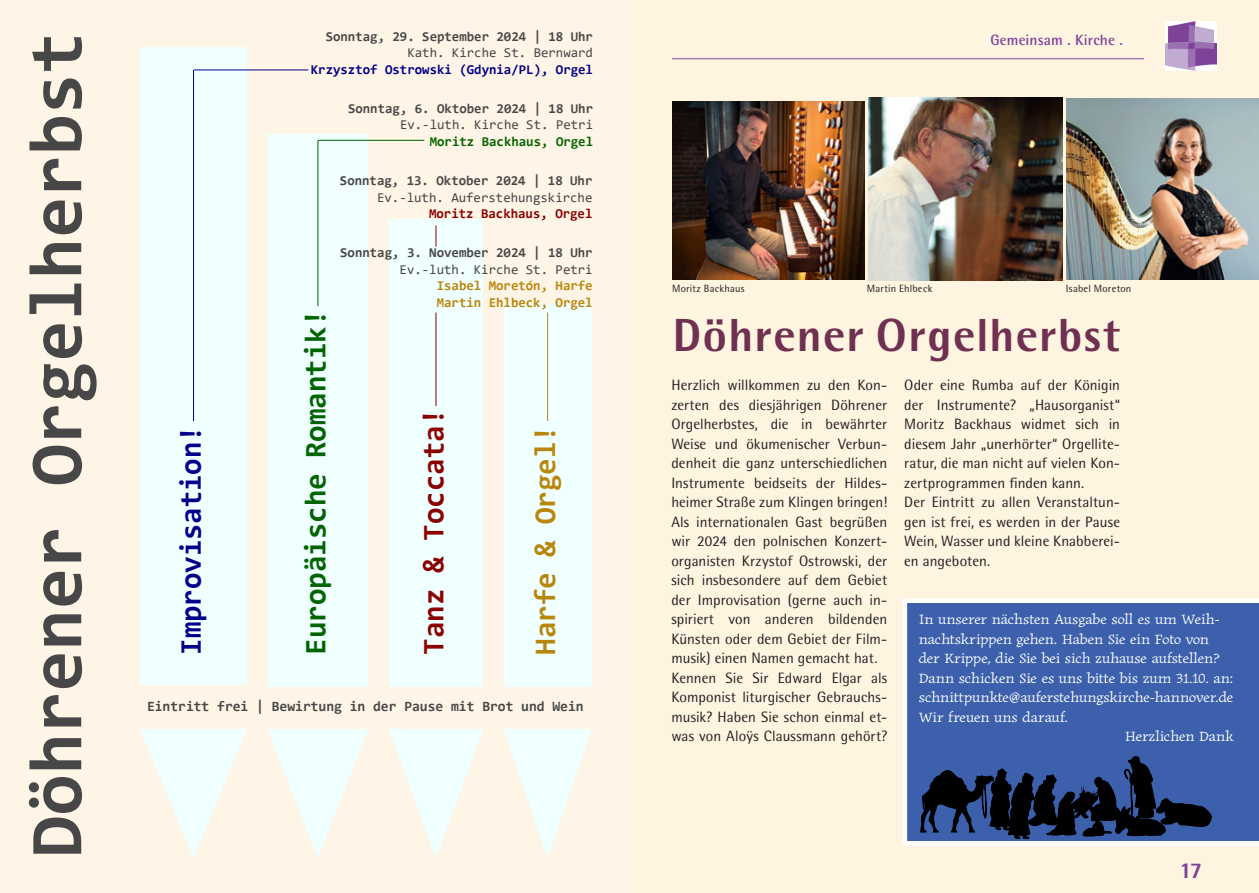
<style>
.page{position:relative;width:1259px;height:893px;background:#fef4e0}
.page>*{position:absolute;margin:0;border:0;box-sizing:border-box;transform-origin:0 0}
.t1{font:700 75px "Consolas";color:#474747}
.t2{font:800 46.5px "Rotis Semi Sans Pro";letter-spacing:.03em;color:#703051}
.t3{font:700 30px "Consolas";color:#006400}
.t4{font:700 30px "Consolas";color:#00008b}
.t5{font:700 30px "Consolas";color:#8b0000}
.t6{font:700 30px "Consolas";color:#b8860b}
.t7{font:800 22.5px "Rotis Semi Sans Pro";color:#7e4299}
.t8{font:15px/19.5px "Rotis Semi Sans Pro";letter-spacing:.005em;color:#231f20}
.t9{font:15px "Katari";color:#fff}
.t10{font:700 15px "Rotis Semi Sans Pro";letter-spacing:.01em;color:#7e4299}
.t11{font:700 14.25px "Consolas";letter-spacing:-.005em;color:#474747}
.t12{font:700 13.5px "Consolas";color:#474747}
.t13{font:13.5px "Consolas";color:#474747}
.t14{font:700 13.5px/16.5px "Consolas";color:#b8860b}
.t15{font:700 13.5px "Consolas";color:#00008b}
.t16{font:700 13.5px "Consolas";color:#006400}
.t17{font:700 13.5px "Consolas";color:#8b0000}
.t18{font:10.5px "Rotis Semi Sans Pro";letter-spacing:.02em;color:#231f20}
</style>
<div class="page">
<img style="left:1165px;top:21px;width:51px;height:49px">
<hr style="left:672px;top:58px;width:472px;height:1px;background:#7e4299">
<div style="left:0;top:0;width:629px;height:893px;background:#fff5e6"></div>
<div style="left:140px;top:47px;width:107px;height:638px;background:#f0ffff"></div>
<div style="left:268px;top:134px;width:100px;height:553px;background:#f0ffff"></div>
<div style="left:389px;top:219px;width:94px;height:468px;background:#f0ffff"></div>
<div style="left:504px;top:304px;width:87px;height:383px;background:#f0ffff"></div>
<svg style="left:140px;top:729px;width:107px;height:129px"></svg>
<svg style="left:267px;top:729px;width:101px;height:128px"></svg>
<svg style="left:389px;top:729px;width:94px;height:128px"></svg>
<svg style="left:504px;top:729px;width:88px;height:129px"></svg>
<hr style="left:194px;top:70px;width:114px;height:1px;background:#00008b">
<hr style="left:193px;top:70px;width:1px;height:351px;background:#00008b">
<hr style="left:318px;top:140px;width:106px;height:1px;background:#006400">
<hr style="left:317px;top:140px;width:1px;height:166px;background:#006400">
<hr style="left:547px;top:313px;width:1px;height:108px;background:#b8860b">
<hr style="left:435px;top:313px;width:1px;height:93px;background:#8b0000">
<svg style="left:435px;top:225px;width:1px;height:22px"></svg>
<img style="left:672px;top:101px;width:192px;height:179px">
<img style="left:868px;top:98px;width:194px;height:182px">
<img style="left:1066px;top:98px;width:193px;height:182px">
<div style="left:903px;top:598px;width:356px;height:247px;background:#3c60ac"></div>
<svg style="left:920px;top:756px;width:291px;height:83px;background:#213661"></svg>
<h1 class="t1" style="left:9px;top:857px;width:827px;rotate:-90deg">Döhrener Orgelherbst</h1>
<h3 class="t4" style="left:172px;top:655px;width:231px;rotate:-90deg">Improvisation!</h3>
<p class="t12" style="left:326px;top:27px;width:269px">Sonntag, 29. September 2024 | 18 Uhr</p>
<p class="t13" style="left:407px;top:43px;width:187px">Kath. Kirche St. Bernward</p>
<p class="t15" style="left:311px;top:60px;width:284px">Krzysztof Ostrowski (Gdynia/PL), Orgel</p>
<p class="t12" style="left:348px;top:100px;width:247px">Sonntag, 6. Oktober 2024 | 18 Uhr</p>
<p class="t13" style="left:400px;top:116px;width:195px">Ev.‐luth. Kirche St. Petri</p>
<p class="t16" style="left:430px;top:133px;width:165px">Moritz Backhaus, Orgel</p>
<p class="t12" style="left:340px;top:172px;width:254px">Sonntag, 13. Oktober 2024 | 18 Uhr</p>
<p class="t13" style="left:377px;top:188px;width:217px">Ev.‐luth. Auferstehungskirche</p>
<p class="t17" style="left:429px;top:205px;width:165px">Moritz Backhaus, Orgel</p>
<p class="t12" style="left:340px;top:244px;width:254px">Sonntag, 3. November 2024 | 18 Uhr</p>
<p class="t13" style="left:399px;top:260px;width:195px">Ev.‐luth. Kirche St. Petri</p>
<p class="t14" style="left:437px;top:278px;width:157px">Isabel Moretón, Harfe<br>Martin Ehlbeck, Orgel</p>
<h3 class="t3" style="left:296px;top:655px;width:347px;rotate:-90deg">Europäische Romantik!</h3>
<h3 class="t5" style="left:414px;top:655px;width:248px;rotate:-90deg">Tanz &amp; Toccata!</h3>
<h3 class="t6" style="left:526px;top:655px;width:231px;rotate:-90deg">Harfe &amp; Orgel!</h3>
<p class="t11" style="left:147px;top:697px;width:438px">Eintritt frei | Bewirtung in der Pause mit Brot und Wein</p>
<p class="t10" style="left:990px;top:30px;width:134px">Gemeinsam . Kirche .</p>
<p class="t18" style="left:672px;top:282px;width:74px">Moritz Backhaus</p>
<p class="t18" style="left:867px;top:282px;width:67px">Martin Ehlbeck</p>
<p class="t18" style="left:1066px;top:282px;width:67px">Isabel Moreton</p>
<h2 class="t2" style="left:672px;top:306px;width:449px">Döhrener Orgelherbst</h2>
<p class="t8" style="left:671px;top:376px;width:217px">Herzlich willkommen zu den Kon&shy;zerten des diesjährigen Döhrener Orgelherbstes, die in bewährter Weise und ökumenischer Verbun&shy;denheit die ganz unterschiedlichen Instrumente beidseits der Hildes&shy;heimer Straße zum Klingen bringen!<br>Als internationalen Gast begrüßen wir 2024 den polnischen Konzert&shy;organisten Krzystof Ostrowski, der sich insbesondere auf dem Gebiet der Improvisation (gerne auch in&shy;spiriert von anderen bildenden Künsten oder dem Gebiet der Film&shy;musik) einen Namen gemacht hat.<br>Kennen Sie Sir Edward Elgar als Komponist liturgischer Gebrauchs&shy;musik? Haben Sie schon einmal et&shy;was von Aloÿs Claussmann gehört?</p>
<p class="t8" style="left:904px;top:376px;width:217px">Oder eine Rumba auf der Königin der Instrumente? „Hausorganist“<br>Moritz Backhaus widmet sich in diesem Jahr „unerhörter“ Orgellite&shy;ratur, die man nicht auf vielen Kon&shy;zertprogrammen finden kann.<br>Der Eintritt zu allen Veranstaltun&shy;gen ist frei, es werden in der Pause<br>Wein, Wasser und kleine Knabberei&shy;en angeboten.</p>
<p class="t9" style="left:919px;top:610px;width:302px">In unserer nächsten Ausgabe soll es um Weih-</p>
<p class="t9" style="left:919px;top:630px;width:292px">nachtskrippen gehen. Haben Sie ein Foto von</p>
<p class="t9" style="left:919px;top:649px;width:303px">der Krippe, die Sie bei sich zuhause aufstellen?</p>
<p class="t9" style="left:919px;top:669px;width:316px">Dann schicken Sie es uns bitte bis zum 31.10. an:</p>
<p class="t9" style="left:919px;top:688px;width:316px">schnittpunkte@auferstehungskirche-hannover.de</p>
<p class="t9" style="left:919px;top:708px;width:151px">Wir freuen uns darauf.</p>
<p class="t9" style="left:1125px;top:727px;width:110px">Herzlichen Dank</p>
<h3 class="t7" style="left:1179px;top:856px;width:25px">17</h3>
</div>
